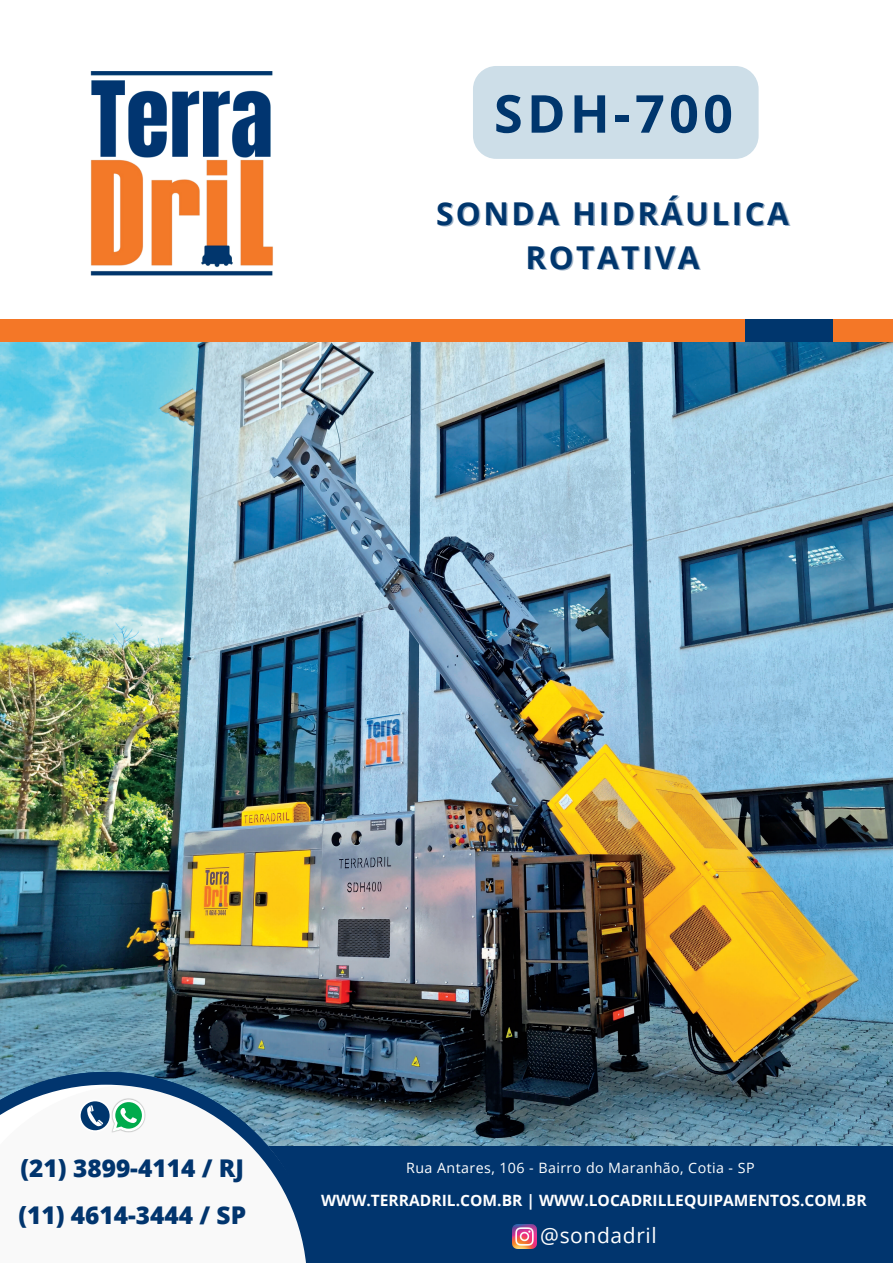
<style>
.page{position:relative;width:893px;height:1264px;background:#fff}
.page>*{position:absolute;margin:0;border:0;box-sizing:border-box;transform-origin:0 0}
.t1{font:700 52.2px "Open Sans";letter-spacing:.08em;color:#00366d}
.t2{font:700 31.5px/43.8px "Open Sans";letter-spacing:.08em;color:#00366d;text-align:center}
.t3{font:800 24.45px "Open Sans";color:#01356e}
.t4{font:21px "Open Sans";letter-spacing:.03em;color:#fff}
.t5{font:700 15.6px "Open Sans";color:#fff}
.t6{font:14.25px "Open Sans";letter-spacing:.03em;color:#fff}
</style>
<div class="page">
<div style="left:0;top:319px;width:892px;height:23px;background:#f47727"></div>
<div style="left:744px;top:319px;width:88px;height:23px;background:#00366d"></div>
<img style="left:0;top:342px;width:892px;height:804px">
<div style="left:263px;top:1148px;width:629px;height:114px;background:#01356e"></div>
<div style="left:263px;top:1146px;width:629px;height:21px;background:#01356e"></div>
<svg style="left:0;top:1071px;width:320px;height:191px"></svg>
<div style="left:106px;top:1110px;width:69px;height:55px;background:#f9f9f9"></div>
<svg style="left:69px;top:1091px;width:78px;height:65px"></svg>
<img style="left:90px;top:71px;width:183px;height:205px">
<div style="left:473px;top:66px;width:285px;height:93px;background:#cddee8;border-radius:23px"></div>
<img style="left:512px;top:1224px;width:24px;height:24px">
<p class="t1" style="left:494px;top:77px;width:240px">SDH-700</p>
<p class="t2" style="left:436px;top:191px;width:354px">SONDA HIDRÁULICA<br>ROTATIVA</p>
<p class="t3" style="left:21px;top:1150px;width:225px">(21) 3899-4114 / RJ</p>
<p class="t6" style="left:406px;top:1158px;width:350px">Rua Antares, 106 - Bairro do Maranhão, Cotia - SP</p>
<p class="t3" style="left:18px;top:1197px;width:229px">(11) 4614-3444 / SP</p>
<p class="t4" style="left:540px;top:1220px;width:118px">@sondadril</p>
<p class="t3" style="left:138px;top:1150px;width:44px">206</p>
<p class="t5" style="left:321px;top:1188px;width:547px">WWW.TERRADRIL.COM.BR | WWW.LOCADRILLEQUIPAMENTOS.COM.BR</p>
</div>
